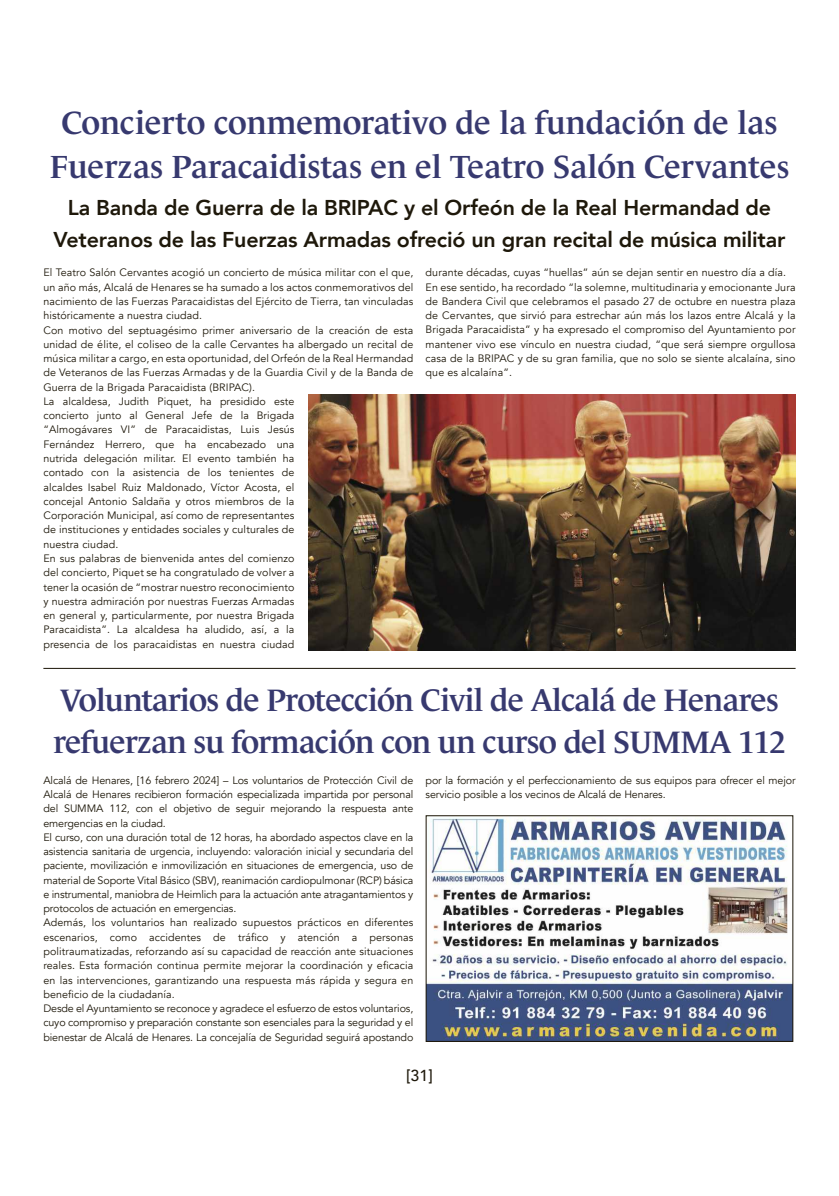
<style>
.page{position:relative;width:839px;height:1196px;background:#fff}
.page>*{position:absolute;margin:0;border:0;box-sizing:border-box;transform-origin:0 0}
.t1{font:600 32.6px/43.8px "Le Monde Journal Std";color:#37396f;text-align:center}
.t2{font:600 31.6px/41.8px "Le Monde Journal Std";letter-spacing:-.02em;color:#37396f}
.t3{font:800 21.4px/31.6px "Avenir";letter-spacing:-.01em;color:#1e180a;text-align:center}
.t4{font:500 15.8px "Avenir";color:#1e180a}
.t5{font:10.8px/14.2px "Avenir";letter-spacing:.01em;color:#1e180a}
.t6{font:10.8px/14.2px "Avenir";letter-spacing:-.01em;color:#1e180a}
.s1{font-size:31.6px}
</style>
<div class="page">
<hr style="left:43px;top:668px;width:752px;height:1px;background:#1e180a">
<img style="left:309px;top:394px;width:486px;height:257px">
<img style="left:427px;top:817px;width:364px;height:223px">
<div style="left:425px;top:815px;width:368px;height:227px;border:1px solid #1e180a"></div>
<h1 class="t1" style="left:50px;top:101px;width:741px">Concierto conmemorativo de la fundación de las<br>Fuerzas Paracaidistas en el Teatro Salón Cervante<span class="s1">s</span></h1>
<h3 class="t3" style="left:54px;top:192px;width:733px">La Banda de Guerra de la BRIPAC y el Orfeón de la Real Hermandad de<br>Veteranos de las Fuerzas Armadas ofreció un gran recital de música militar</h3>
<p class="t5" style="left:43px;top:266px;width:371px">El Teatro Salón Cervantes acogió un concierto de música militar con el que, un año más, Alcalá de Henares se ha sumado a los actos conmemorativos del nacimiento de las Fuerzas Paracaidistas del Ejército de Tierra, tan vinculadas históricamente a nuestra ciudad.<br>Con motivo del septuagésimo primer aniversario de la creación de esta unidad de élite, el coliseo de la calle Cervantes ha albergado un recital de música militar a cargo, en esta oportunidad, del Orfeón de la Real Hermandad de Veteranos de las Fuerzas Armadas y de la Guardia Civil y de la Banda de Guerra de la Brigada Paracaidista (BRIPAC).<br>La alcaldesa, Judith Piquet, ha presidido este<br>concierto junto al General Jefe de la Brigada<br>“Almogávares VI” de Paracaidistas, Luis Jesús<br>Fernández Herrero, que ha encabezado una<br>nutrida delegación militar. El evento también ha<br>contado con la asistencia de los tenientes de<br>alcaldes Isabel Ruiz Maldonado, Víctor Acosta, el<br>concejal Antonio Saldaña y otros miembros de la<br>Corporación Municipal, así como de representantes<br>de instituciones y entidades sociales y culturales de<br>nuestra ciudad.<br>En sus palabras de bienvenida antes del comienzo<br>del concierto, Piquet se ha congratulado de volver a<br>tener la ocasión de “mostrar nuestro reconocimiento<br>y nuestra admiración por nuestras Fuerzas Armadas<br>en general y, particularmente, por nuestra Brigada<br>Paracaidista”. La alcaldesa ha aludido, así, a la<br>presencia de los paracaidistas en nuestra ciudad</p>
<p class="t5" style="left:425px;top:266px;width:371px">durante décadas, cuyas “huellas” aún se dejan sentir en nuestro día a día.<br>En ese sentido, ha recordado “la solemne, multitudinaria y emocionante Jura de Bandera Civil que celebramos el pasado 27 de octubre en nuestra plaza de Cervantes, que sirvió para estrechar aún más los lazos entre Alcalá y la Brigada Paracaidista” y ha expresado el compromiso del Ayuntamiento por mantener vivo ese vínculo en nuestra ciudad, “que será siempre orgullosa casa de la BRIPAC y de su gran familia, que no solo se siente alcalaína, sino que es alcalaína”.</p>
<h2 class="t2" style="left:53px;top:679px;width:733px">Voluntarios de Protección Civil de Alcalá de Henares refuerzan su formación con un curso del SUMMA 112</h2>
<p class="t6" style="left:43px;top:773px;width:371px">Alcalá de Henares, [16 febrero 2024] – Los voluntarios de Protección Civil de Alcalá de Henares recibieron formación especializada impartida por personal del SUMMA 112, con el objetivo de seguir mejorando la respuesta ante emergencias en la ciudad.<br>El curso, con una duración total de 12 horas, ha abordado aspectos clave en la asistencia sanitaria de urgencia, incluyendo: valoración inicial y secundaria del paciente, movilización e inmovilización en situaciones de emergencia, uso de material de Soporte Vital Básico (SBV), reanimación cardiopulmonar (RCP) básica e instrumental, maniobra de Heimlich para la actuación ante atragantamientos y protocolos de actuación en emergencias.<br>Además, los voluntarios han realizado supuestos prácticos en diferentes escenarios, como accidentes de tráfico y atención a personas politraumatizadas, reforzando así su capacidad de reacción ante situaciones reales. Esta formación continua permite mejorar la coordinación y eficacia en las intervenciones, garantizando una respuesta más rápida y segura en beneficio de la ciudadanía.<br>Desde el Ayuntamiento se reconoce y agradece el esfuerzo de estos voluntarios, cuyo compromiso y preparación constante son esenciales para la seguridad y el bienestar de Alcalá de Henares. La concejalía de Seguridad seguirá apostando</p>
<p class="t6" style="left:425px;top:773px;width:371px">por la formación y el perfeccionamiento de sus equipos para ofrecer el mejor servicio posible a los vecinos de Alcalá de Henares.</p>
<h3 class="t4" style="left:406px;top:1061px;width:28px">[31]</h3>
</div>
